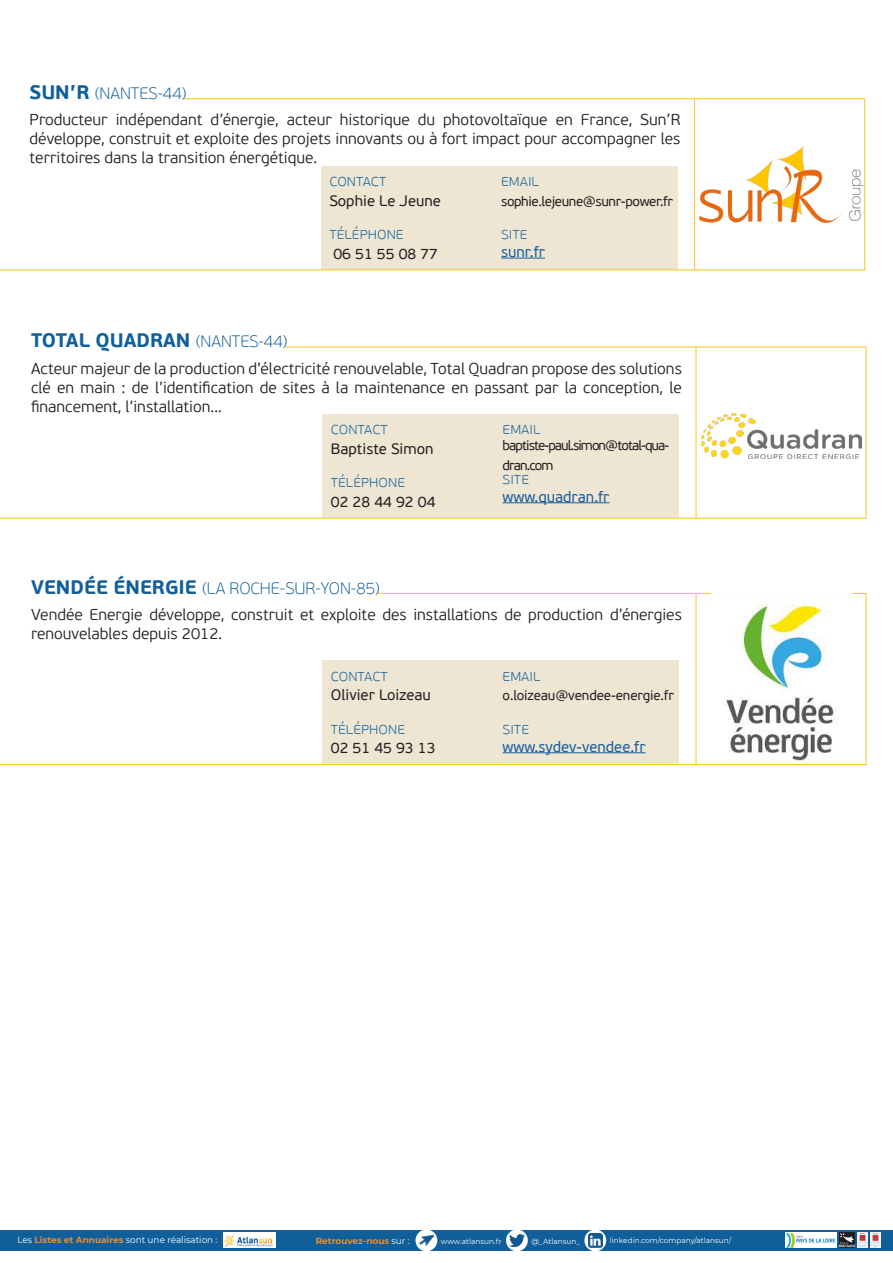
<style>
.page{position:relative;width:893px;height:1263px;background:#fff}
.page>*{position:absolute;margin:0;border:0;box-sizing:border-box;transform-origin:0 0}
.t1{font:700 19.5px "PF Beau Sans Pro";color:#105f9a}
.t2{font:100 16.5px "PF Beau Sans Pro";color:#105f99}
.t3{font:100 16.5px "PF Beau Sans Pro";color:#105f9a}
.t4{font:300 15.75px/18.9px "PF Beau Sans Pro";color:#231f20;text-align:justify}
.t5{font:15px "PF Beau Sans Pro";color:#231f20}
.t6{font:15px "PF Beau Sans Pro";color:#175d9e}
.t7{font:13.5px/19.8px "PF Beau Sans Pro";letter-spacing:-.07em;color:#231f20}
.t8{font:13.5px "PF Beau Sans Pro";letter-spacing:-.03em;color:#231f20}
.t9{font:13.5px "PF Beau Sans Pro";letter-spacing:-.01em;color:#231f20}
.t10{font:8.85px "Montserrat";color:#fff}
.t11{font:700 8.85px "Montserrat";color:#f1892c}
.t12{font:7.35px "Montserrat";color:#fff}
.s1{font-weight:700;font-size:19.5px}
.s2{font-weight:100;font-size:16.5px}
.s3{font-weight:700;color:#f1892c}
.s4{font-weight:400;color:#fff}
</style>
<div class="page">
<hr style="left:377px;top:593px;width:490px;height:1px;background:#f9c928">
<div style="left:0;top:1230px;width:893px;height:21px;background:#105f9a"></div>
<svg style="left:584px;top:1229px;width:22px;height:22px"></svg>
<img style="left:223px;top:1233px;width:52px;height:14px">
<img style="left:785px;top:1233px;width:51px;height:15px">
<img style="left:839px;top:1233px;width:15px;height:15px">
<img style="left:857px;top:1233px;width:10px;height:15px">
<img style="left:870px;top:1233px;width:10px;height:15px">
<img style="left:588px;top:1233px;width:14px;height:14px">
<svg style="left:506px;top:1229px;width:22px;height:22px"></svg>
<img style="left:509px;top:1234px;width:15px;height:12px">
<svg style="left:415px;top:1229px;width:22px;height:22px"></svg>
<img style="left:417px;top:1234px;width:19px;height:14px">
<img style="left:726px;top:603px;width:108px;height:158px">
<hr style="left:695px;top:594px;width:1px;height:171px;background:#f9c928">
<hr style="left:865px;top:594px;width:2px;height:171px;background:#f9c928">
<div style="left:322px;top:661px;width:357px;height:103px;background:#eee6d3"></div>
<hr style="left:503px;top:752px;width:143px;height:1px;background:#175d9e">
<hr style="left:0;top:764px;width:867px;height:1px;background:#f9c928">
<hr style="left:285px;top:346px;width:582px;height:2px;background:#f9c928">
<img style="left:702px;top:414px;width:160px;height:44px">
<hr style="left:695px;top:348px;width:1px;height:171px;background:#f9c928">
<hr style="left:865px;top:348px;width:2px;height:171px;background:#f9c928">
<div style="left:322px;top:414px;width:357px;height:104px;background:#eee6d3"></div>
<hr style="left:503px;top:502px;width:107px;height:1px;background:#175d9e">
<hr style="left:0;top:518px;width:867px;height:1px;background:#f9c928">
<hr style="left:184px;top:98px;width:681px;height:1px;background:#f9c928">
<img style="left:695px;top:144px;width:169px;height:80px">
<hr style="left:694px;top:99px;width:1px;height:171px;background:#f9c928">
<hr style="left:864px;top:99px;width:1px;height:171px;background:#f9c928">
<div style="left:321px;top:166px;width:356px;height:103px;background:#eee6d3"></div>
<hr style="left:501px;top:258px;width:44px;height:1px;background:#175d9e">
<hr style="left:0;top:269px;width:865px;height:1px;background:#f9c928">
<p class="t3" style="left:30px;top:84px;width:158px"><span class="s1">SUN’R</span> (NANTES-44)</p>
<p class="t4" style="left:30px;top:111px;width:652px">Producteur indépendant d’énergie, acteur historique du photovoltaïque en France, Sun’R développe, construit et exploite des projets innovants ou à fort impact pour accompagner les territoires dans la transition énergétique.</p>
<p class="t2" style="left:329px;top:171px;width:58px">contact</p>
<p class="t5" style="left:329px;top:192px;width:113px">Sophie Le Jeune</p>
<p class="t2" style="left:329px;top:224px;width:76px">téléphone</p>
<p class="t5" style="left:333px;top:245px;width:106px">06 51 55 08 77</p>
<p class="t2" style="left:501px;top:171px;width:39px">email</p>
<p class="t8" style="left:501px;top:193px;width:173px">sophie.lejeune@sunr-power.fr</p>
<p class="t2" style="left:501px;top:224px;width:28px">site</p>
<p class="t6" style="left:501px;top:243px;width:45px">sunr.fr</p>
<p class="t1" style="left:31px;top:328px;width:258px">TOTAL QUADRAN <span class="s2">(NANTES-44)</span></p>
<p class="t4" style="left:31px;top:359px;width:652px">Acteur majeur de la production d’électricité renouvelable, Total Quadran propose des solutions clé en main : de l’identification de sites à la maintenance en passant par la conception, le financement, l’installation...</p>
<p class="t2" style="left:331px;top:419px;width:58px">contact</p>
<p class="t5" style="left:331px;top:440px;width:104px">Baptiste Simon</p>
<p class="t2" style="left:331px;top:472px;width:76px">téléphone</p>
<p class="t5" style="left:331px;top:493px;width:106px">02 28 44 92 04</p>
<p class="t2" style="left:503px;top:419px;width:39px">email</p>
<p class="t7" style="left:503px;top:436px;width:168px">baptiste-paul.simon@total-qua&shy;dran.com</p>
<p class="t2" style="left:503px;top:469px;width:28px">site</p>
<p class="t6" style="left:503px;top:488px;width:108px">www.quadran.fr</p>
<p class="t3" style="left:31px;top:579px;width:350px"><span class="s1">VENDÉE ÉNERGIE</span> (LA ROCHE-SUR-YON-85)</p>
<p class="t4" style="left:31px;top:605px;width:652px">Vendée Energie développe, construit et exploite des installations de production d’énergies renouvelables depuis 2012.</p>
<p class="t2" style="left:331px;top:665px;width:58px">contact</p>
<p class="t5" style="left:331px;top:686px;width:102px">Olivier Loizeau</p>
<p class="t2" style="left:331px;top:719px;width:76px">téléphone</p>
<p class="t5" style="left:331px;top:740px;width:106px">02 51 45 93 13</p>
<p class="t2" style="left:503px;top:665px;width:39px">email</p>
<p class="t9" style="left:503px;top:688px;width:173px">o.loizeau@vendee-energie.fr</p>
<p class="t2" style="left:503px;top:719px;width:28px">site</p>
<p class="t6" style="left:503px;top:738px;width:144px">www.sydev-vendee.fr</p>
<p class="t10" style="left:17px;top:1234px;width:202px">Les <span class="s3">Listes et Annuaires</span> sont une réalisation :</p>
<p class="t11" style="left:316px;top:1234px;width:95px">Retrouvez-nous <span class="s4">sur :</span></p>
<p class="t12" style="left:441px;top:1236px;width:62px">www.atlansun.fr</p>
<p class="t12" style="left:531px;top:1236px;width:50px">@_Atlansun_</p>
<p class="t12" style="left:610px;top:1235px;width:123px">linkedin.com/company/atlansun/</p>
</div>
